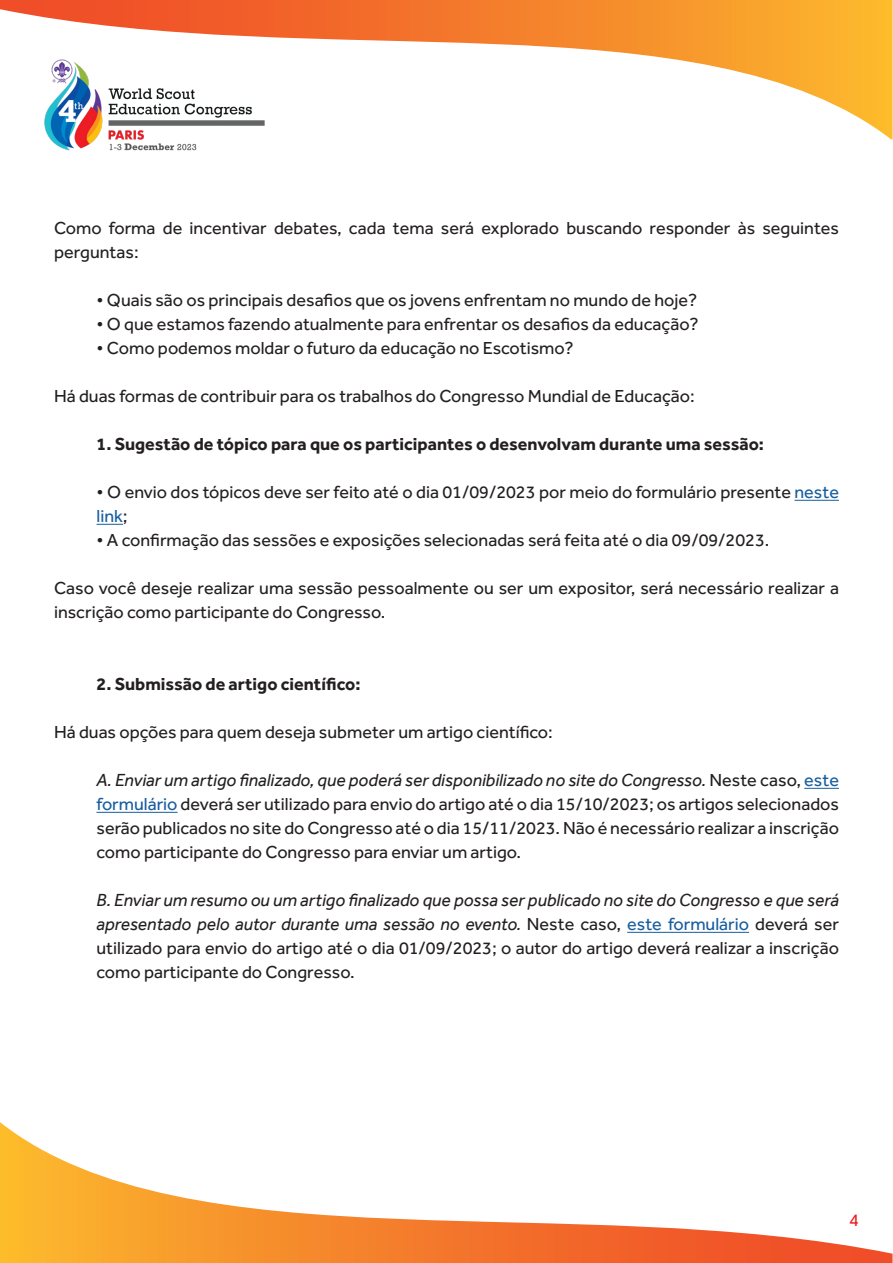
<style>
.page{position:relative;width:893px;height:1263px;background:#fff}
.page>*{position:absolute;margin:0;border:0;box-sizing:border-box;transform-origin:0 0}
.t1{font:18px/24px "Effra";color:#231f20}
.t2{font:700 18px "Effra";color:#231f20}
.t3{font:18px "Effra";color:#ed1c24}
.s1{color:#175d9e}
.s2{font-style:italic}
</style>
<div class="page">
<svg style="left:0;top:1122px;width:892px;height:141px"></svg>
<svg style="left:0;top:0;width:892px;height:139px"></svg>
<img style="left:33px;top:54px;width:243px;height:97px">
<hr style="left:794px;top:500px;width:45px;height:1px;background:#175d9e">
<svg style="left:97px;top:524px;width:26px;height:1px"></svg>
<hr style="left:804px;top:788px;width:35px;height:1px;background:#175d9e">
<hr style="left:97px;top:812px;width:81px;height:1px;background:#175d9e">
<hr style="left:627px;top:932px;width:122px;height:1px;background:#175d9e">
<p class="t1" style="left:54px;top:216px;width:786px">Como forma de incentivar debates, cada tema será explorado buscando responder às seguintes perguntas:</p>
<p class="t1" style="left:97px;top:288px;width:602px">• Quais são os principais desafios que os jovens enfrentam no mundo de hoje?</p>
<p class="t1" style="left:97px;top:312px;width:604px">• O que estamos fazendo atualmente para enfrentar os desafios da educação?</p>
<p class="t1" style="left:97px;top:336px;width:479px">• Como podemos moldar o futuro da educação no Escotismo?</p>
<p class="t1" style="left:54px;top:384px;width:642px">Há duas formas de contribuir para os trabalhos do Congresso Mundial de Educação:</p>
<p class="t2" style="left:97px;top:433px;width:669px">1. Sugestão de tópico para que os participantes o desenvolvam durante uma sessão:</p>
<p class="t1" style="left:97px;top:480px;width:744px">• O envio dos tópicos deve ser feito até o dia 01/09/2023 por meio do formulário presente <span class="s1">neste link</span>;</p>
<p class="t1" style="left:97px;top:528px;width:674px">• A confirmação das sessões e exposições selecionadas será feita até o dia 09/09/2023.</p>
<p class="t1" style="left:54px;top:576px;width:786px">Caso você deseje realizar uma sessão pessoalmente ou ser um expositor, será necessário realizar a inscrição como participante do Congresso.</p>
<p class="t2" style="left:97px;top:673px;width:265px">2. Submissão de artigo científico:</p>
<p class="t1" style="left:54px;top:720px;width:500px">Há duas opções para quem deseja submeter um artigo científico:</p>
<p class="t1" style="left:97px;top:768px;width:744px;text-align:justify"><span class="s2">A. Enviar um artigo finalizado, que poderá ser disponibilizado no site do Congresso.</span> Neste caso, <span class="s1">este formulário</span> deverá ser utilizado para envio do artigo até o dia 15/10/2023; os artigos selecionados serão publicados no site do Congresso até o dia 15/11/2023. Não é necessário realizar a inscrição como participante do Congresso para enviar um artigo.</p>
<p class="t1" style="left:97px;top:888px;width:744px;text-align:justify"><span class="s2">B. Enviar um resumo ou um artigo finalizado que possa ser publicado no site do Congresso e que será apresentado pelo autor durante uma sessão no evento.</span> Neste caso, <span class="s1">este formulário</span> deverá ser utilizado para envio do artigo até o dia 01/09/2023; o autor do artigo deverá realizar a inscrição como participante do Congresso.</p>
<p class="t3" style="left:849px;top:1209px;width:11px">4</p>
</div>
